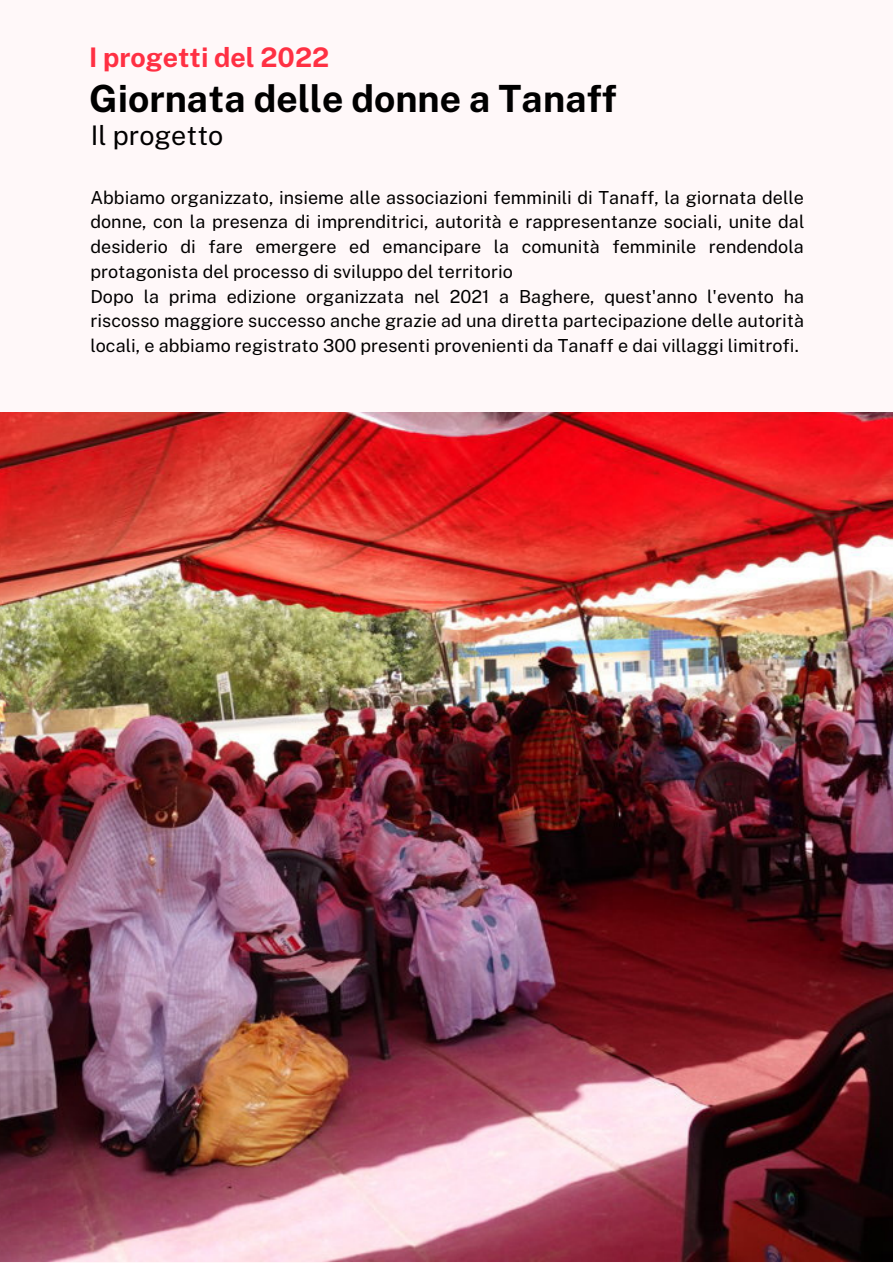
<style>
.page{position:relative;width:893px;height:1264px;background:#fff}
.page>*{position:absolute;margin:0;border:0;box-sizing:border-box;transform-origin:0 0}
.t1{font:700 37.5px "Public Sans";color:#000}
.t2{font:700 27px "Public Sans";color:#ff3043}
.t3{font:27px "Public Sans";color:#000}
.t4{font:18px/24.8px "Public Sans";color:#000}
</style>
<div class="page">
<div style="left:0;top:0;width:892px;height:1262px;background:#fff8f9"></div>
<img style="left:0;top:413px;width:892px;height:848px">
<h2 class="t2" style="left:89px;top:41px;width:241px">I progetti del 2022</h2>
<h1 class="t1" style="left:89px;top:76px;width:529px">Giornata delle donne a Tanaff</h1>
<h2 class="t3" style="left:91px;top:120px;width:134px">Il progetto</h2>
<p class="t4" style="left:90px;top:185px;width:715px">Abbiamo organizzato, insieme alle associazioni femminili di Tanaff, la giornata delle donne, con la presenza di imprenditrici, autorità e rappresentanze sociali, unite dal desiderio di fare emergere ed emancipare la comunità femminile rendendola protagonista del processo di sviluppo del territorio<br>Dopo la prima edizione organizzata nel 2021 a Baghere, quest'anno l'evento ha riscosso maggiore successo anche grazie ad una diretta partecipazione delle autorità locali, e abbiamo registrato 300 presenti provenienti da Tanaff e dai villaggi limitrofi.</p>
</div>
